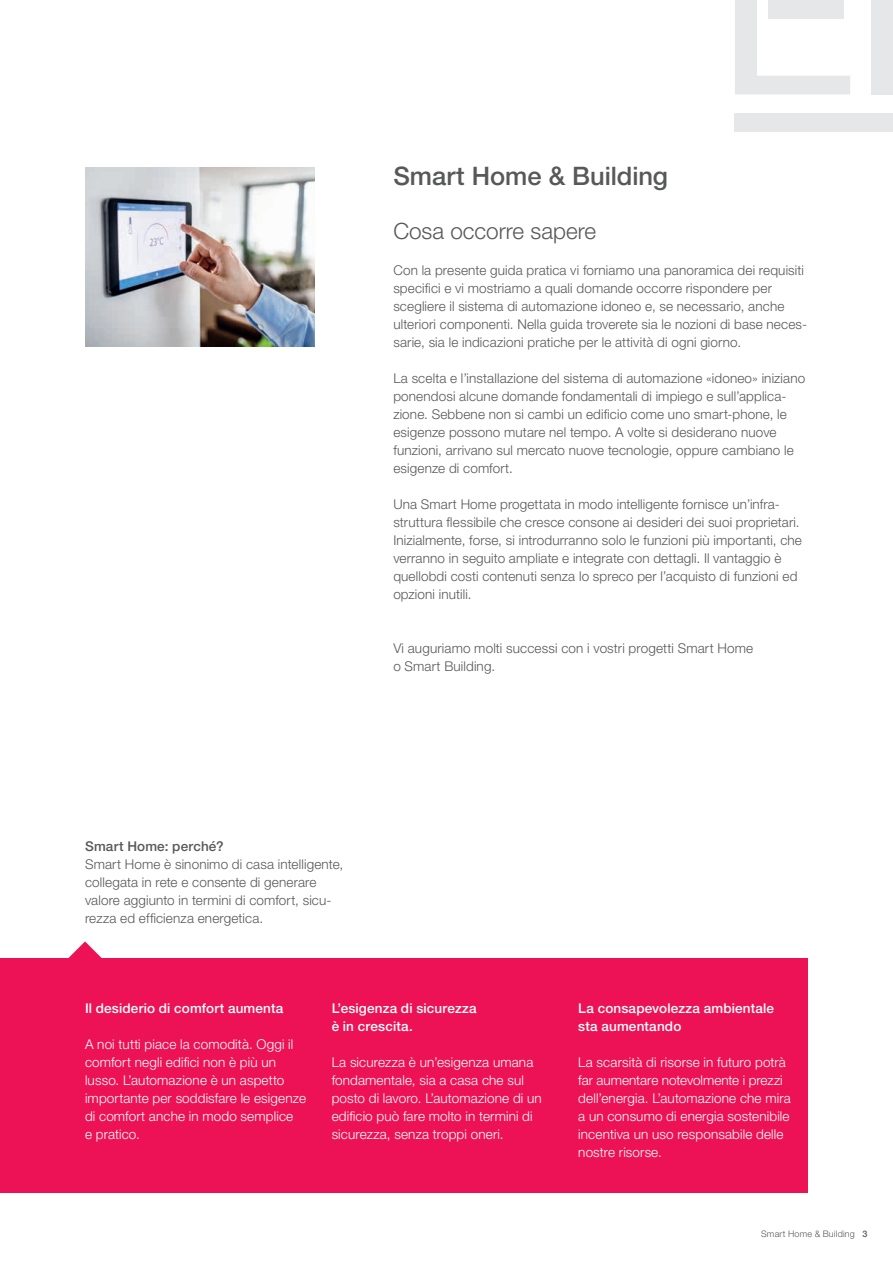
<style>
.page{position:relative;width:893px;height:1263px;background:#fff}
.page>*{position:absolute;margin:0;border:0;box-sizing:border-box;transform-origin:0 0}
.t1{font:500 25.5px "Helvetica Neue LT Std";letter-spacing:-.005em;color:#57585a}
.t2{font:300 22.5px "Helvetica Neue LT Std";color:#57585a}
.t3{font:300 13.5px/18px "Helvetica Neue LT Std";letter-spacing:.01em;color:#57585a}
.t4{font:300 13.5px/18px "Helvetica Neue LT Std";letter-spacing:.01em;color:#fff}
.t5{font:500 13.5px/18px "Helvetica Neue LT Std";letter-spacing:.01em;color:#fff}
.t6{font:500 13.5px "Helvetica Neue LT Std";letter-spacing:.015em;color:#57585a}
.t7{font:300 9px "Helvetica Neue LT Std";letter-spacing:.025em;color:#57585a}
.s1{font-weight:500}
</style>
<div class="page">
<div style="left:735px;top:113px;width:158px;height:19px;background:#e6e7e9"></div>
<svg style="left:735px;top:0;width:115px;height:94px"></svg>
<div style="left:871px;top:0;width:22px;height:94px;background:#e6e7e9"></div>
<div style="left:0;top:959px;width:808px;height:234px;background:#ed1255"></div>
<svg style="left:62px;top:941px;width:46px;height:18px"></svg>
<img style="left:85px;top:168px;width:230px;height:178px">
<h1 class="t1" style="left:393px;top:160px;width:276px">Smart Home &amp; Building</h1>
<h2 class="t2" style="left:393px;top:217px;width:204px">Cosa occorre sapere</h2>
<p class="t3" style="left:393px;top:261px;width:415px">Con la presente guida pratica vi forniamo una panoramica dei requisiti specifici e vi mostriamo a quali domande occorre rispondere per scegliere il sistema di automazione idoneo e, se necessario, anche ulteriori componenti. Nella guida troverete sia le nozioni di base neces&shy;sarie, sia le indicazioni pratiche per le attività di ogni giorno.</p>
<p class="t3" style="left:393px;top:369px;width:413px">La scelta e l’installazione del sistema di automazione «idoneo» iniziano ponendosi alcune domande fondamentali di impiego e sull’applica&shy;zione. Sebbene non si cambi un edificio come uno smart-phone, le esigenze possono mutare nel tempo. A volte si desiderano nuove funzioni, arrivano sul mercato nuove tecnologie, oppure cambiano le esigenze di comfort.</p>
<p class="t3" style="left:393px;top:495px;width:410px">Una Smart Home progettata in modo intelligente fornisce un’infra&shy;struttura flessibile che cresce consone ai desideri dei suoi proprietari.<br>Inizialmente, forse, si introdurranno solo le funzioni più importanti, che verranno in seguito ampliate e integrate con dettagli. Il vantaggio è quellobdi costi contenuti senza lo spreco per l’acquisto di funzioni ed opzioni inutili.</p>
<p class="t3" style="left:393px;top:639px;width:361px">Vi auguriamo molti successi con i vostri progetti Smart Home o Smart Building.</p>
<p class="t6" style="left:85px;top:838px;width:140px">Smart Home: perché?</p>
<p class="t3" style="left:85px;top:854px;width:260px">Smart Home è sinonimo di casa intelligente, collegata in rete e consente di generare valore aggiunto in termini di comfort, sicu&shy;rezza ed efficienza energetica.</p>
<p class="t5" style="left:85px;top:999px;width:200px">Il desiderio di comfort aumenta</p>
<p class="t4" style="left:85px;top:1035px;width:222px">A noi tutti piace la comodità. Oggi il comfort negli edifici non è più un lusso. L’automazione è un aspetto importante per soddisfare le esigenze di comfort anche in modo semplice<br>e pratico.</p>
<p class="t5" style="left:332px;top:999px;width:146px">L’esigenza di sicurezza è in crescita.</p>
<p class="t4" style="left:332px;top:1053px;width:212px">La sicurezza è un’esigenza umana fondamentale, sia a casa che sul posto di lavoro. L’automazione di un edificio può fare molto in termini di sicurezza, senza troppi oneri.</p>
<p class="t5" style="left:578px;top:999px;width:197px">La consapevolezza ambientale sta aumentando</p>
<p class="t4" style="left:578px;top:1053px;width:214px">La scarsità di risorse in futuro potrà far aumentare notevolmente i prezzi dell’energia. L’automazione che mira a un consumo di energia sostenibile incentiva un uso responsabile delle nostre risorse.</p>
<p class="t7" style="left:761px;top:1228px;width:108px">Smart Home &amp; Building <span class="s1">3</span></p>
</div>
